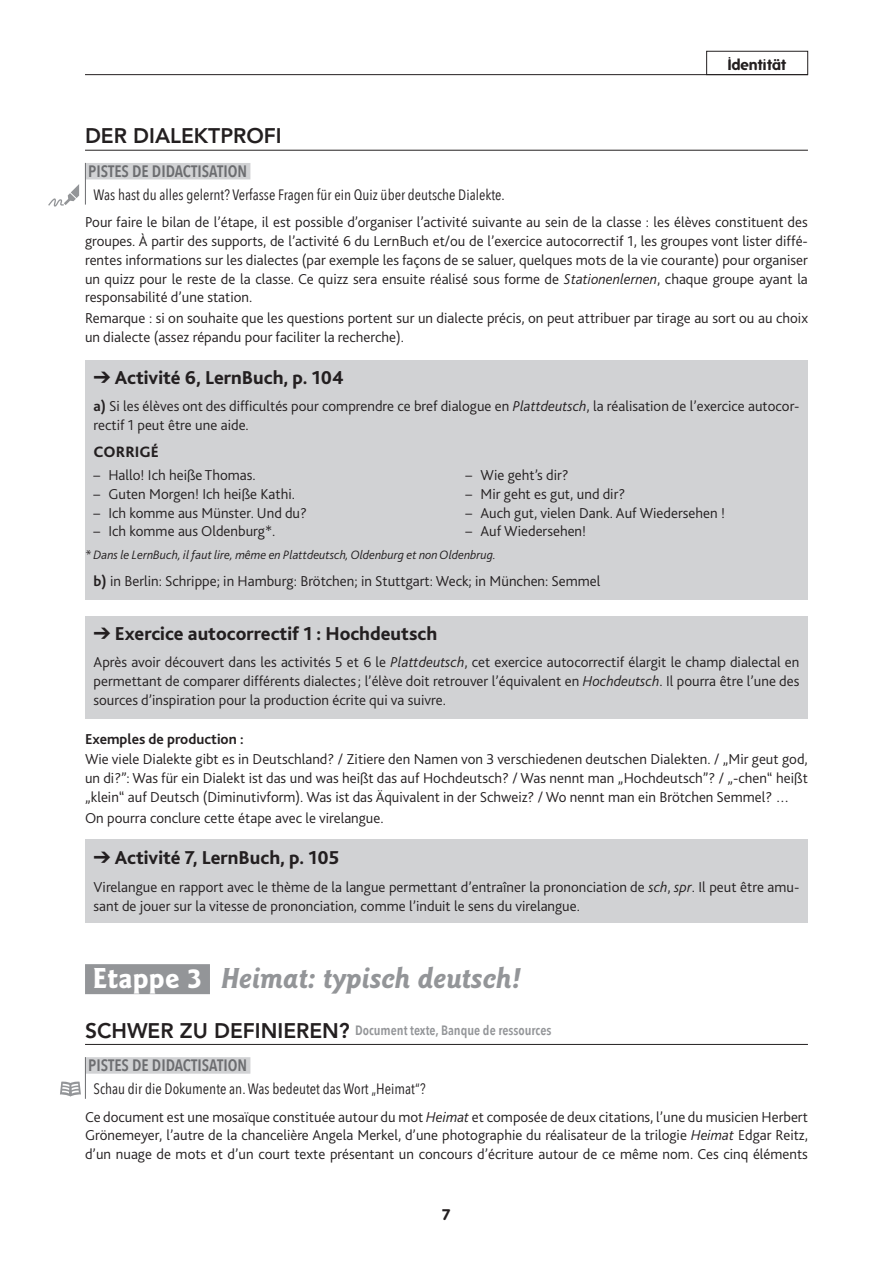
<style>
.page{position:relative;width:893px;height:1263px;background:#fff}
.page>*{position:absolute;margin:0;border:0;box-sizing:border-box;transform-origin:0 0}
.t1{font:italic 700 30px "Goudy Sans Std";color:#939598}
.t2{font:800 21px "Avenir LT Std";color:#231f20}
.t3{font:800 19.5px "Bliss 2";color:#231f20}
.t4{font:600 16.5px "Avenir Next Condensed";color:#6c6d70}
.t5{font:800 15.75px "Bliss 2";color:#231f20}
.t6{font:300 15px/18.8px "Bliss 2";color:#231f20;text-align:justify}
.t7{font:15px "Avenir Next Condensed";color:#231f20}
.t8{font:700 15px "Bliss 2";color:#231f20}
.t9{font:700 15px "Folks";color:#231f20}
.t10{font:600 13.5px "Avenir Next Condensed";color:#939598}
.t11{font:italic 300 12.75px "Bliss 2";color:#231f20}
.s1{font-style:italic}
.s2{font-weight:700}
.s3{font-style:normal;color:#fff}
.s4{font-family:"Avenir LT Std";font-weight:800;font-size:21px;color:#231f20}
</style>
<div class="page">
<div style="left:85px;top:360px;width:723px;height:240px;background:#d1d2d4"></div>
<div style="left:85px;top:617px;width:723px;height:102px;background:#d1d2d4"></div>
<div style="left:85px;top:839px;width:723px;height:84px;background:#d1d2d4"></div>
<hr style="left:85px;top:74px;width:723px;height:1px;background:#231f20">
<hr style="left:85px;top:150px;width:723px;height:1px;background:#231f20">
<div style="left:85px;top:163px;width:165px;height:16px;background:#d1d2d4"></div>
<div style="left:85px;top:964px;width:125px;height:30px;background:#939598"></div>
<hr style="left:85px;top:1044px;width:723px;height:1px;background:#231f20">
<div style="left:85px;top:1057px;width:165px;height:17px;background:#d1d2d4"></div>
<hr style="left:85px;top:163px;width:1px;height:42px;background:#6c6d70">
<svg style="left:48px;top:184px;width:31px;height:23px"></svg>
<hr style="left:85px;top:1057px;width:1px;height:42px;background:#6c6d70">
<svg style="left:60px;top:1081px;width:21px;height:15px"></svg>
<div style="left:706px;top:51px;width:102px;height:24px;border:1px solid #231f20"></div>
<p class="t9" style="left:728px;top:56px;width:60px">Identität</p>
<h2 class="t2" style="left:85px;top:124px;width:198px">DER DIALEKTPROFI</h2>
<p class="t4" style="left:88px;top:161px;width:160px">Pistes de didactisation</p>
<p class="t7" style="left:93px;top:186px;width:413px">Was hast du alles gelernt? Verfasse Fragen für ein Quiz über deutsche Dialekte.</p>
<p class="t6" style="left:85px;top:213px;width:724px">Pour faire le bilan de l’étape, il est possible d’organiser l’activité suivante au sein de la classe : les élèves constituent des groupes. À partir des supports, de l’activité 6 du LernBuch et/ou de l’exercice autocorrectif 1, les groupes vont lister diffé&shy;rentes informations sur les dialectes (par exemple les façons de se saluer, quelques mots de la vie courante) pour organiser un quizz pour le reste de la classe. Ce quizz sera ensuite réalisé sous forme de <span class="s1">Stationenlernen</span>, chaque groupe ayant la responsabilité d’une station.</p>
<p class="t6" style="left:85px;top:309px;width:724px">Remarque : si on souhaite que les questions portent sur un dialecte précis, on peut attribuer par tirage au sort ou au choix un dialecte (assez répandu pour faciliter la recherche).</p>
<h3 class="t3" style="left:94px;top:365px;width:252px">➔ Activité 6, LernBuch, p. 104</h3>
<p class="t6" style="left:94px;top:396px;width:707px"><span class="s2">a)</span> Si les élèves ont des difficultés pour comprendre ce bref dialogue en <span class="s1">Plattdeutsch</span>, la réalisation de l’exercice autocor&shy;rectif 1 peut être une aide.</p>
<p class="t5" style="left:94px;top:442px;width:67px">CORRIGÉ</p>
<p class="t6" style="left:94px;top:465px;width:164px">– Hallo! Ich heiße Thomas.</p>
<p class="t6" style="left:94px;top:484px;width:203px">– Guten Morgen! Ich heiße Kathi.</p>
<p class="t6" style="left:94px;top:503px;width:215px">– Ich komme aus Münster. Und du?</p>
<p class="t6" style="left:94px;top:522px;width:183px">– Ich komme aus Oldenburg*.</p>
<p class="t6" style="left:466px;top:465px;width:105px">– Wie geht’s dir?</p>
<p class="t6" style="left:466px;top:484px;width:161px">– Mir geht es gut, und dir?</p>
<p class="t6" style="left:466px;top:503px;width:261px">– Auch gut, vielen Dank. Auf Wiedersehen !</p>
<p class="t6" style="left:466px;top:522px;width:122px">– Auf Wiedersehen!</p>
<p class="t11" style="left:85px;top:546px;width:412px">* Dans le LernBuch, il faut lire, même en Plattdeutsch, Oldenburg et non Oldenbrug.</p>
<p class="t6" style="left:94px;top:571px;width:508px"><span class="s2">b)</span> in Berlin: Schrippe; in Hamburg: Brötchen; in Stuttgart: Weck; in München: Semmel</p>
<h3 class="t3" style="left:94px;top:622px;width:345px">➔ Exercice autocorrectif 1 : Hochdeutsch</h3>
<p class="t6" style="left:94px;top:653px;width:707px">Après avoir découvert dans les activités 5 et 6 le <span class="s1">Plattdeutsch</span>, cet exercice autocorrectif élargit le champ dialectal en permettant de comparer différents dialectes; l’élève doit retrouver l’équivalent en <span class="s1">Hochdeutsch</span>. Il pourra être l’une des sources d’inspiration pour la production écrite qui va suivre.</p>
<p class="t8" style="left:85px;top:729px;width:160px">Exemples de production :</p>
<p class="t6" style="left:85px;top:750px;width:724px">Wie viele Dialekte gibt es in Deutschland? / Zitiere den Namen von 3 verschiedenen deutschen Dialekten. / „Mir geut god, un di?”: Was für ein Dialekt ist das und was heißt das auf Hochdeutsch? / Was nennt man „Hochdeutsch”? / „-chen“ heißt „klein“ auf Deutsch (Diminutivform). Was ist das Äquivalent in der Schweiz? / Wo nennt man ein Brötchen Semmel? …</p>
<p class="t6" style="left:85px;top:808px;width:300px">On pourra conclure cette étape avec le virelangue.</p>
<h3 class="t3" style="left:94px;top:846px;width:247px">➔ Activité 7, LernBuch, p. 105</h3>
<p class="t6" style="left:94px;top:877px;width:707px">Virelangue en rapport avec le thème de la langue permettant d’entraîner la prononciation de <span class="s1">sch</span>, <span class="s1">spr</span>. Il peut être amu&shy;sant de jouer sur la vitesse de prononciation, comme l’induit le sens du virelangue.</p>
<h1 class="t1" style="left:93px;top:961px;width:431px"><span class="s3">Etappe 3</span> Heimat: typisch deutsch!</h1>
<p class="t10" style="left:85px;top:1022px;width:468px"><span class="s4">SCHWER ZU DEFINIEREN?</span> Document texte, Banque de ressources</p>
<p class="t4" style="left:88px;top:1055px;width:160px">Pistes de didactisation</p>
<p class="t7" style="left:94px;top:1080px;width:333px">Schau dir die Dokumente an. Was bedeutet das Wort „Heimat“?</p>
<p class="t6" style="left:85px;top:1107px;width:724px">Ce document est une mosaïque constituée autour du mot <span class="s1">Heimat</span> et composée de deux citations, l’une du musicien Herbert Grönemeyer, l’autre de la chancelière Angela Merkel, d’une photographie du réalisateur de la trilogie <span class="s1">Heimat</span> Edgar Reitz, d’un nuage de mots et d’un court texte présentant un concours d’écriture autour de ce même nom. Ces cinq éléments</p>
<p class="t9" style="left:442px;top:1205px;width:10px">7</p>
</div>
